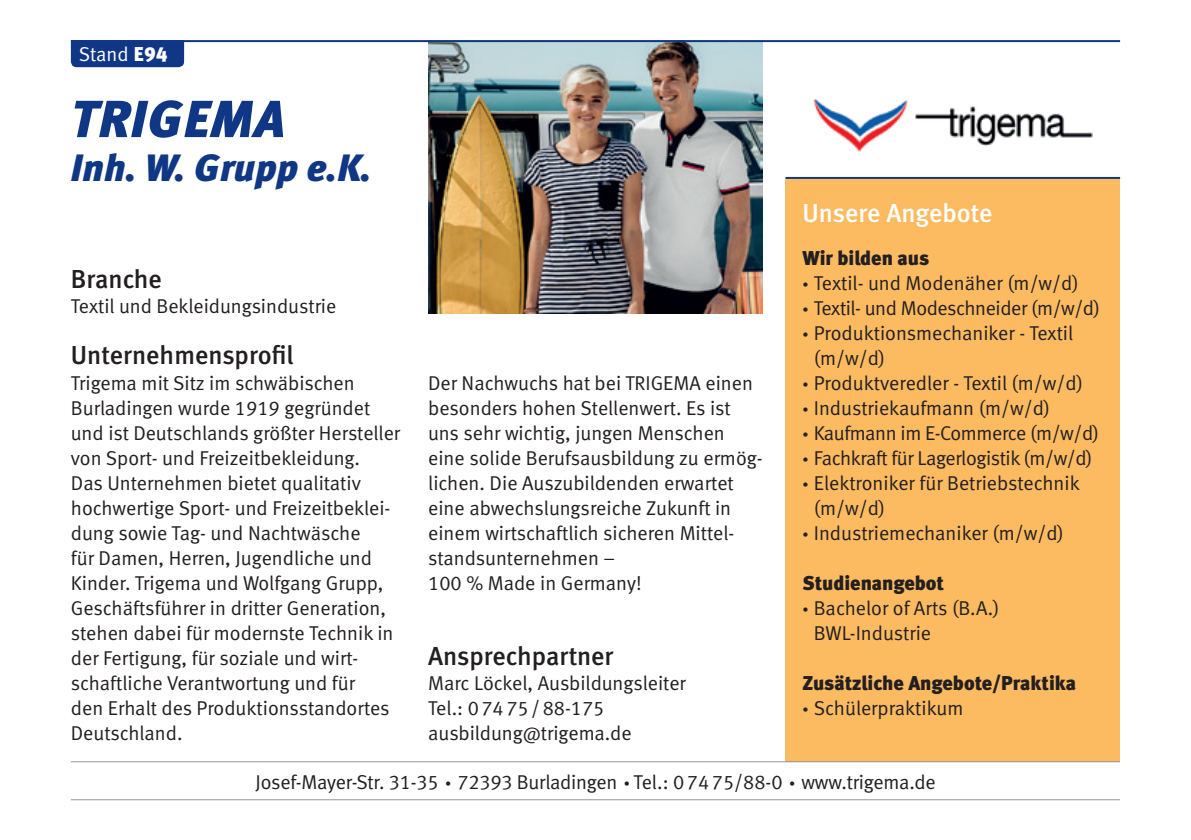
<style>
.page{position:relative;width:1191px;height:840px;background:#fff}
.page>*{position:absolute;margin:0;border:0;box-sizing:border-box;transform-origin:0 0}
.t1{font:italic 52px "Meta Black LF";letter-spacing:.02em;color:#103785}
.t2{font:italic 38px "Meta Black LF";color:#103785}
.t3{font:26px "Meta Medium LF";color:#231f20}
.t4{font:26px "Meta Medium LF";letter-spacing:-.005em;color:#fff}
.t5{font:20px/25px "Meta Normal LF";color:#231f20}
.t6{font:20px "Meta Normal LF";letter-spacing:-.02em;color:#231f20}
.t7{font:20px "Meta Black LF";color:#231f20}
.t8{font:20px "Meta Normal LF";color:#fff}
.s1{font-family:"Meta Black LF"}
</style>
<div class="page">
<div style="left:785px;top:179px;width:335px;height:581px;background:#fcba61"></div>
<img style="left:428px;top:42px;width:334px;height:271px">
<div style="left:71px;top:42px;width:113px;height:25px;background:#103785"></div>
<hr style="left:71px;top:40px;width:1049px;height:2px;background:#103785">
<hr style="left:71px;top:760px;width:1049px;height:1px;background:#939598">
<hr style="left:71px;top:798px;width:1049px;height:1px;background:#939598">
<hr style="left:785px;top:177px;width:335px;height:2px;background:#103785">
<img style="left:813px;top:99px;width:280px;height:53px">
<p class="t8" style="left:79px;top:43px;width:90px">Stand <span class="s1">E94</span></p>
<h1 class="t1" style="left:71px;top:88px;width:216px">TRIGEMA</h1>
<h2 class="t2" style="left:71px;top:145px;width:302px">Inh. W. Grupp e.K.</h2>
<h3 class="t3" style="left:71px;top:264px;width:93px">Branche</h3>
<p class="t5" style="left:71px;top:293px;width:267px">Textil und Bekleidungsindustrie</p>
<h3 class="t3" style="left:71px;top:340px;width:224px">Unternehmensprofil</h3>
<p class="t5" style="left:71px;top:369px;width:331px">Trigema mit Sitz im schwäbischen Burladingen wurde 1919 gegründet und ist Deutschlands größter Hersteller von Sport- und Freizeitbekleidung.<br>Das Unternehmen bietet qualitativ hochwertige Sport- und Freizeitbeklei&shy;dung sowie Tag- und Nachtwäsche<br>für Damen, Herren, Jugendliche und Kinder. Trigema und Wolfgang Grupp, Geschäftsführer in dritter Generation, stehen dabei für modernste Technik in der Fertigung, für soziale und wirt&shy;schaftliche Verantwortung und für<br>den Erhalt des Produktionsstandortes Deutschland.</p>
<p class="t5" style="left:428px;top:369px;width:336px">Der Nachwuchs hat bei TRIGEMA einen besonders hohen Stellenwert. Es ist uns sehr wichtig, jungen Menschen eine solide Berufsausbildung zu ermög&shy;lichen. Die Auszubildenden erwartet eine abwechslungsreiche Zukunft in einem wirtschaftlich sicheren Mittel&shy;standsunternehmen –<br>100 % Made in Germany!</p>
<h3 class="t3" style="left:428px;top:640px;width:187px">Ansprechpartner</h3>
<p class="t5" style="left:428px;top:670px;width:259px">Marc Löckel, Ausbildungsleiter<br>Tel.: 07475/88-175 ausbildung@trigema.de</p>
<h3 class="t4" style="left:802px;top:198px;width:192px">Unsere Angebote</h3>
<p class="t7" style="left:802px;top:245px;width:128px">Wir bilden aus</p>
<p class="t5" style="left:802px;top:270px;width:278px"><span class="s1">·</span> Textil- und Modenäher (m/w/d)</p>
<p class="t6" style="left:802px;top:296px;width:299px"><span class="s1">·</span> Textil- und Modeschneider (m/w/d)</p>
<p class="t5" style="left:802px;top:320px;width:272px"><span class="s1">·</span> Produktionsmechaniker - Textil</p>
<p class="t5" style="left:814px;top:345px;width:73px">(m/w/d)</p>
<p class="t5" style="left:802px;top:370px;width:282px"><span class="s1">·</span> Produktveredler - Textil (m/w/d)</p>
<p class="t5" style="left:802px;top:395px;width:249px"><span class="s1">·</span> Industriekaufmann (m/w/d)</p>
<p class="t6" style="left:802px;top:421px;width:298px"><span class="s1">·</span> Kaufmann im E-Commerce (m/w/d)</p>
<p class="t6" style="left:802px;top:446px;width:291px"><span class="s1">·</span> Fachkraft für Lagerlogistik (m/w/d)</p>
<p class="t5" style="left:802px;top:470px;width:279px"><span class="s1">·</span> Elektroniker für Betriebstechnik</p>
<p class="t5" style="left:814px;top:495px;width:73px">(m/w/d)</p>
<p class="t5" style="left:802px;top:520px;width:263px"><span class="s1">·</span> Industriemechaniker (m/w/d)</p>
<p class="t7" style="left:802px;top:570px;width:143px">Studienangebot</p>
<p class="t5" style="left:814px;top:595px;width:187px;text-indent:-11px"><span class="s1">·</span> Bachelor of Arts (B.A.)<br>BWL-Industrie</p>
<p class="t7" style="left:802px;top:670px;width:275px">Zusätzliche Angebote/Praktika</p>
<p class="t5" style="left:802px;top:695px;width:162px"><span class="s1">·</span> Schülerpraktikum</p>
<p class="t5" style="left:255px;top:768px;width:681px">Josef-Mayer-Str. 31-35 <span class="s1">·</span> 72393 Burladingen <span class="s1">·</span> Tel.: 07475/88-0 <span class="s1">·</span> www.trigema.de</p>
</div>
